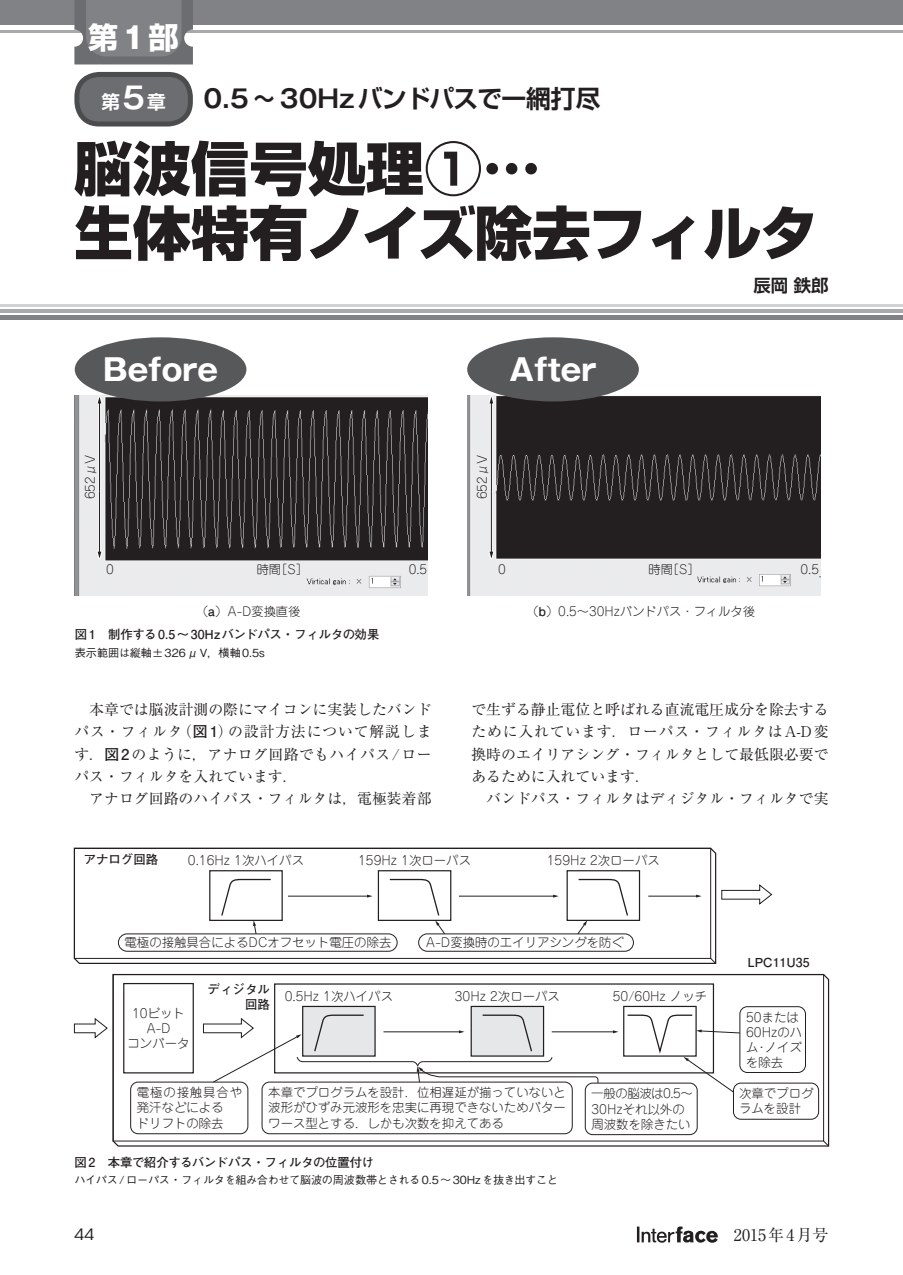
<style>
.page{position:relative;width:903px;height:1275px;background:#fff}
.page>*{position:absolute;margin:0;border:0;box-sizing:border-box;transform-origin:0 0}
.t1{font:800 58.27px/64.4px "Shin Go Pro";color:#231f20}
.t2{font:700 30.1px "Gothic MB101 Pro";color:#fff}
.t3{font:700 29.93px "Shin Go Pro";color:#fff}
.t4{font:700 24.85px "Shin Go Pro De";letter-spacing:-.035em;color:#231f20}
.t5{font:700 18.55px "Shin Go Pro De";color:#fff}
.t6{font:700 17.32px "Shin Go Pro De";color:#231f20}
.t7{font:16.1px "Ryumin Pro";color:#231f20}
.t8{font:15.58px "ITC Avant Garde Std";color:#231f20;scale:1.11 1}
.t9{font:14.88px/22.4px "Ryumin Pro";color:#231f20}
.t10{font:300 12.42px/15px "Jun 101 Pro";color:#231f20}
.t11{font:700 12.42px "Futo Go B101 Pro";letter-spacing:-.035em;color:#231f20}
.t12{font:700 12.42px/15px "Futo Go B101 Pro";color:#231f20;text-align:right}
.t13{font:300 12.25px "Jun 101 Pro";color:#231f20}
.t14{font:500 11.2px "Gothic BBB Pro";letter-spacing:-.035em;color:#231f20}
.t15{font:500 11.2px "Gothic BBB Pro";color:#231f20}
.s1{font-family:"Gothic MB101 Pro"}
.s2{font-family:"Gothic MB101 Pro De";font-size:29.75px}
.s3{font-family:"Gothic MB101 Pro De"}
.s4{font-family:"Futo Go B101 Pro";font-weight:700}
</style>
<div class="page">
<svg style="left:637px;top:1226px;width:81px;height:17px"></svg>
<hr style="left:0;top:309px;width:903px;height:4px;background:#a8a9ad">
<div style="left:0;top:315px;width:903px;height:5px;background:#808285"></div>
<hr style="left:0;top:304px;width:903px;height:2px;background:#d1d2d4">
<img style="left:75px;top:396px;width:353px;height:199px">
<img style="left:467px;top:396px;width:353px;height:199px">
<div style="left:75px;top:337px;width:171px;height:64px;background:#57585a;border-radius:50%"></div>
<div style="left:467px;top:337px;width:172px;height:64px;background:#57585a;border-radius:50%"></div>
<hr style="left:98px;top:490px;width:2px;height:63px;background:#fff">
<hr style="left:99px;top:490px;width:1px;height:63px;background:#231f20">
<svg style="left:95px;top:549px;width:9px;height:17px"></svg>
<hr style="left:99px;top:402px;width:1px;height:90px;background:#231f20">
<svg style="left:95px;top:390px;width:9px;height:16px"></svg>
<hr style="left:490px;top:490px;width:2px;height:63px;background:#fff">
<hr style="left:491px;top:490px;width:1px;height:63px;background:#231f20">
<svg style="left:487px;top:549px;width:9px;height:17px"></svg>
<hr style="left:490px;top:402px;width:2px;height:90px;background:#fff">
<hr style="left:491px;top:402px;width:1px;height:90px;background:#231f20">
<svg style="left:487px;top:390px;width:9px;height:16px"></svg>
<svg style="left:73px;top:847px;width:644px;height:117px"></svg>
<svg style="left:710px;top:957px;width:6px;height:7px"></svg>
<div style="left:74px;top:848px;width:637px;height:111px;border:1px solid #231f20"></div>
<svg style="left:220px;top:878px;width:52px;height:55px"></svg>
<div style="left:209px;top:870px;width:74px;height:51px;border:1px solid #231f20"></div>
<svg style="left:388px;top:878px;width:58px;height:57px"></svg>
<div style="left:378px;top:870px;width:73px;height:51px;border:1px solid #231f20"></div>
<svg style="left:577px;top:878px;width:52px;height:56px"></svg>
<div style="left:566px;top:870px;width:74px;height:51px;border:1px solid #231f20"></div>
<hr style="left:288px;top:896px;width:80px;height:1px;background:#231f20">
<svg style="left:367px;top:895px;width:6px;height:3px"></svg>
<hr style="left:459px;top:896px;width:95px;height:1px;background:#231f20">
<svg style="left:553px;top:895px;width:6px;height:3px"></svg>
<hr style="left:648px;top:896px;width:49px;height:1px;background:#231f20">
<svg style="left:696px;top:895px;width:6px;height:3px"></svg>
<svg style="left:721px;top:884px;width:51px;height:21px"></svg>
<svg style="left:112px;top:973px;width:718px;height:174px"></svg>
<svg style="left:823px;top:1140px;width:6px;height:7px"></svg>
<div style="left:113px;top:974px;width:711px;height:167px;border:1px solid #231f20"></div>
<div style="left:123px;top:983px;width:71px;height:90px;border:1px solid #231f20"></div>
<div style="left:623px;top:1006px;width:74px;height:51px;border:1px solid #231f20"></div>
<hr style="left:552px;top:1031px;width:62px;height:1px;background:#231f20">
<svg style="left:613px;top:1030px;width:5px;height:3px"></svg>
<svg style="left:626px;top:1014px;width:114px;height:79px"></svg>
<svg style="left:74px;top:1018px;width:34px;height:21px"></svg>
<div style="left:118px;top:933px;width:279px;height:18px;border:1px solid #231f20;border-radius:9px"></div>
<div style="left:418px;top:933px;width:216px;height:18px;border:1px solid #231f20;border-radius:9px"></div>
<div style="left:585px;top:1083px;width:112px;height:52px;border:1px solid #231f20;border-radius:7px"></div>
<div style="left:733px;top:1083px;width:86px;height:36px;border:1px solid #231f20;border-radius:7px"></div>
<div style="left:739px;top:1006px;width:67px;height:67px;border:1px solid #231f20;border-radius:7px"></div>
<div style="left:130px;top:1082px;width:118px;height:52px;border:1px solid #231f20;border-radius:7px"></div>
<div style="left:262px;top:1082px;width:310px;height:52px;border:1px solid #231f20;border-radius:7px"></div>
<svg style="left:203px;top:1014px;width:396px;height:70px"></svg>
<div style="left:0;top:0;width:903px;height:25px;background:#808285"></div>
<hr style="left:0;top:30px;width:903px;height:2px;background:#a8a9ad">
<svg style="left:74px;top:0;width:119px;height:64px"></svg>
<div style="left:77px;top:74px;width:113px;height:50px;background:#6c6d70;border-radius:22px"></div>
<div style="left:74px;top:72px;width:119px;height:54px;border:5px solid #4b4c4d;border-radius:22px"></div>
<h3 class="t3" style="left:88px;top:14px;width:92px">第<span class="s1">1</span>部</h3>
<h3 class="t5" style="left:101px;top:87px;width:66px">第<span class="s2">5</span>章</h3>
<h3 class="t4" style="left:203px;top:78px;width:399px"><span class="s3">0.5～30Hz</span>バンドパスで一網打尽</h3>
<h1 class="t1" style="left:74px;top:130px;width:745px">脳波信号処理①<span class="s1">…<br></span>生体特有ノイズ除去フィルタ</h1>
<h2 class="t2" style="left:103px;top:344px;width:116px">Before</h2>
<h2 class="t2" style="left:509px;top:344px;width:89px">After</h2>
<h3 class="t6" style="left:753px;top:271px;width:77px">辰岡 鉄郎</h3>
<p class="t13" style="left:81px;top:499px;width:46px;rotate:-90deg">652μV</p>
<p class="t13" style="left:472px;top:499px;width:46px;rotate:-90deg">652μV</p>
<p class="t13" style="left:106px;top:560px;width:9px">0</p>
<p class="t13" style="left:257px;top:560px;width:53px">時間［S］</p>
<p class="t13" style="left:409px;top:560px;width:20px">0.5</p>
<p class="t13" style="left:498px;top:560px;width:9px">0</p>
<p class="t13" style="left:648px;top:560px;width:53px">時間［S］</p>
<p class="t13" style="left:800px;top:560px;width:20px">0.5</p>
<p class="t13" style="left:196px;top:602px;width:106px">（<span class="s4">a</span>）A-D変換直後</p>
<p class="t13" style="left:526px;top:602px;width:230px">（<span class="s4">b</span>）0.5～30Hzバンドパス・フィルタ後</p>
<p class="t11" style="left:75px;top:624px;width:306px">図 1　制作する 0.5〜 30Hzバンドパス・フィルタの効果</p>
<p class="t15" style="left:75px;top:643px;width:191px">表示範囲は縦軸±326μV，横軸0.5s</p>
<p class="t9" style="left:74px;top:697px;width:359px">　本章では脳波計測の際にマイコンに実装したバンドパス・フィルタ（<span class="s4">図1</span>）の設計方法について解説します．<span class="s4">図2</span>のように，アナログ回路でもハイパス/ローパス・フィルタを入れています．<br>　アナログ回路のハイパス・フィルタは，電極装着部</p>
<p class="t9" style="left:471px;top:697px;width:359px">で生ずる静止電位と呼ばれる直流電圧成分を除去するために入れています．ローパス・フィルタはA-D変換時のエイリアシング・フィルタとして最低限必要であるために入れています．<br>　バンドパス・フィルタはディジタル・フィルタで実</p>
<p class="t12" style="left:84px;top:850px;width:76px">アナログ回路</p>
<p class="t10" style="left:188px;top:851px;width:118px">0.16Hz 1次ハイパス</p>
<p class="t10" style="left:358px;top:851px;width:115px">159Hz 1次ローパス</p>
<p class="t10" style="left:547px;top:851px;width:115px">159Hz 2次ローパス</p>
<p class="t10" style="left:125px;top:934px;width:268px">電極の接触具合によるDCオフセット電圧の除去</p>
<p class="t10" style="left:426px;top:934px;width:199px">A-D変換時のエイリアシングを防ぐ</p>
<p class="t10" style="left:128px;top:1004px;width:64px;text-align:center">10ビット<br>A-D<br>コンバータ</p>
<p class="t12" style="left:208px;top:980px;width:64px">ディジタル回路</p>
<p class="t10" style="left:285px;top:987px;width:110px">0.5Hz 1次ハイパス</p>
<p class="t10" style="left:455px;top:987px;width:107px">30Hz 2次ローパス</p>
<p class="t10" style="left:613px;top:987px;width:96px">50/60Hz ノッチ</p>
<p class="t10" style="left:137px;top:1084px;width:107px">電極の接触具合や発汗などによる<br>ドリフトの除去</p>
<p class="t10" style="left:268px;top:1084px;width:299px;text-align:justify">本章でプログラムを設計．位相遅延が揃っていないと波形がひずみ元波形を忠実に再現できないためバターワース型とする．しかも次数を抑えてある</p>
<p class="t11" style="left:74px;top:1152px;width:301px">図 2　本章で紹介するバンドパス・フィルタの位置付け</p>
<p class="t14" style="left:74px;top:1171px;width:485px">ハイパス / ローパス・フィルタを組み合わせて脳波の周波数帯とされる 0.5 〜 30Hz を抜き出すこと</p>
<p class="t10" style="left:591px;top:1085px;width:103px">一般の脳波は0.5～<br>30Hzそれ以外の周波数を除きたい</p>
<p class="t12" style="left:748px;top:954px;width:63px">LPC11U35</p>
<p class="t10" style="left:746px;top:1008px;width:58px">50または<br>60Hzのハム・ノイズを除去</p>
<p class="t10" style="left:739px;top:1084px;width:76px">次章でプログラムを設計</p>
<p class="t8" style="left:74px;top:1225px;width:20px">44</p>
<p class="t7" style="left:718px;top:1222px;width:112px">　2015年 4月号</p>
</div>
